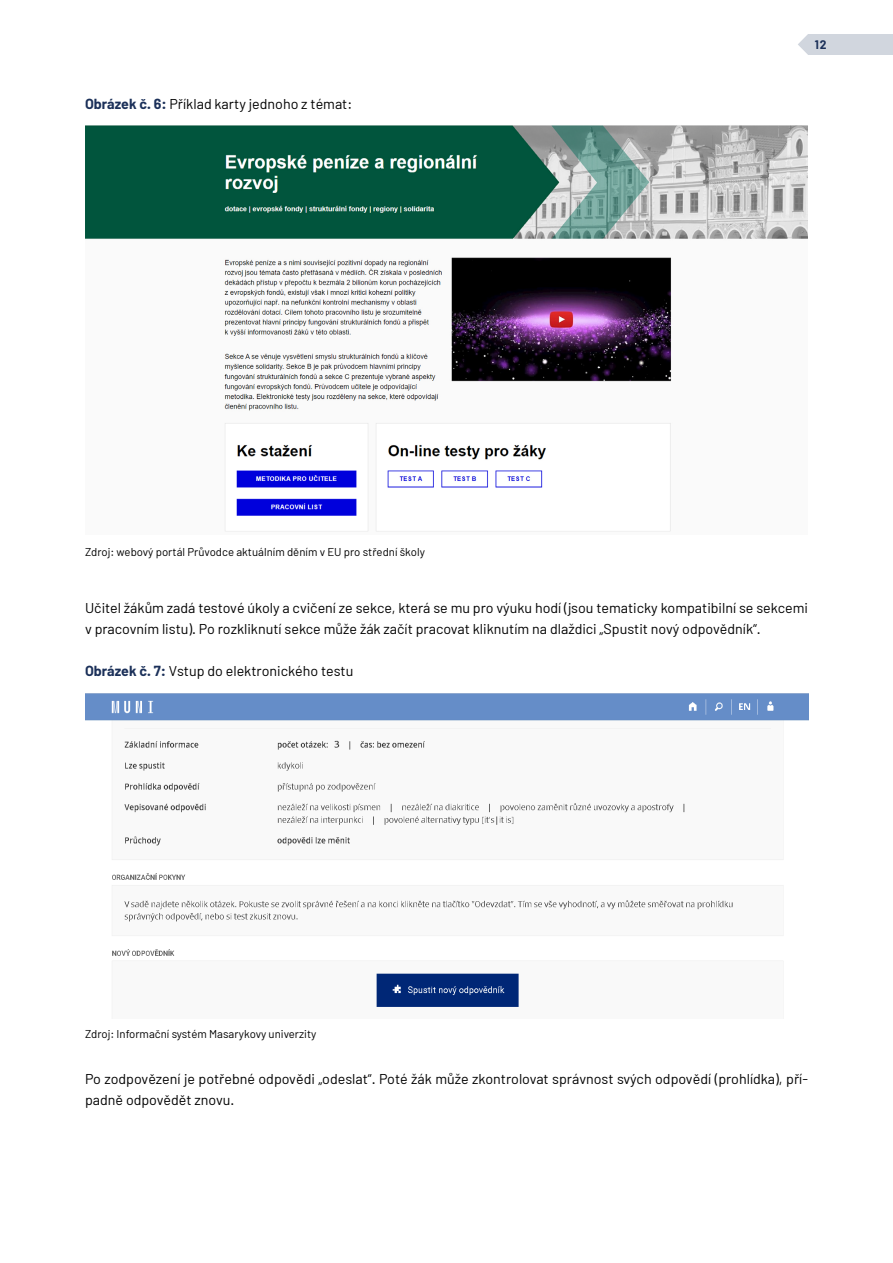
<style>
.page{position:relative;width:893px;height:1263px;background:#fff}
.page>*{position:absolute;margin:0;border:0;box-sizing:border-box;transform-origin:0 0}
.t1{font:14.25px/21px "Barlow";color:#000}
.t2{font:700 12.15px "Barlow";color:#1b3059}
.t3{font:11.4px "Barlow";color:#000}
.s1{font-weight:700;color:#1b3059}
</style>
<div class="page">
<div style="left:808px;top:34px;width:85px;height:21px;background:#d1d6de"></div>
<svg style="left:798px;top:34px;width:10px;height:21px"></svg>
<img style="left:85px;top:693px;width:723px;height:314px">
<img style="left:85px;top:125px;width:723px;height:407px">
<p class="t1" style="left:85px;top:93px;width:269px"><span class="s1">Obrázek č. 6:</span> Příklad karty jednoho z témat:</p>
<p class="t2" style="left:815px;top:37px;width:13px">12</p>
<p class="t3" style="left:85px;top:544px;width:341px">Zdroj: webový portál Průvodce aktuálním děním v EU pro střední školy</p>
<p class="t1" style="left:85px;top:597px;width:724px">Učitel žákům zadá testové úkoly a cvičení ze sekce, která se mu pro výuku hodí (jsou tematicky kompatibilní se sekcemi v pracovním listu). Po rozkliknutí sekce může žák začít pracovat kliknutím na dlaždici „Spustit nový odpovědník“.</p>
<p class="t1" style="left:85px;top:660px;width:270px"><span class="s1">Obrázek č. 7:</span> Vstup do elektronického testu</p>
<p class="t3" style="left:85px;top:1026px;width:233px">Zdroj: Informační systém Masarykovy univerzity</p>
<p class="t1" style="left:85px;top:1068px;width:724px">Po zodpovězení je potřebné odpovědi „odeslat“. Poté žák může zkontrolovat správnost svých odpovědí (prohlídka), pří&shy;padně odpovědět znovu.</p>
</div>
